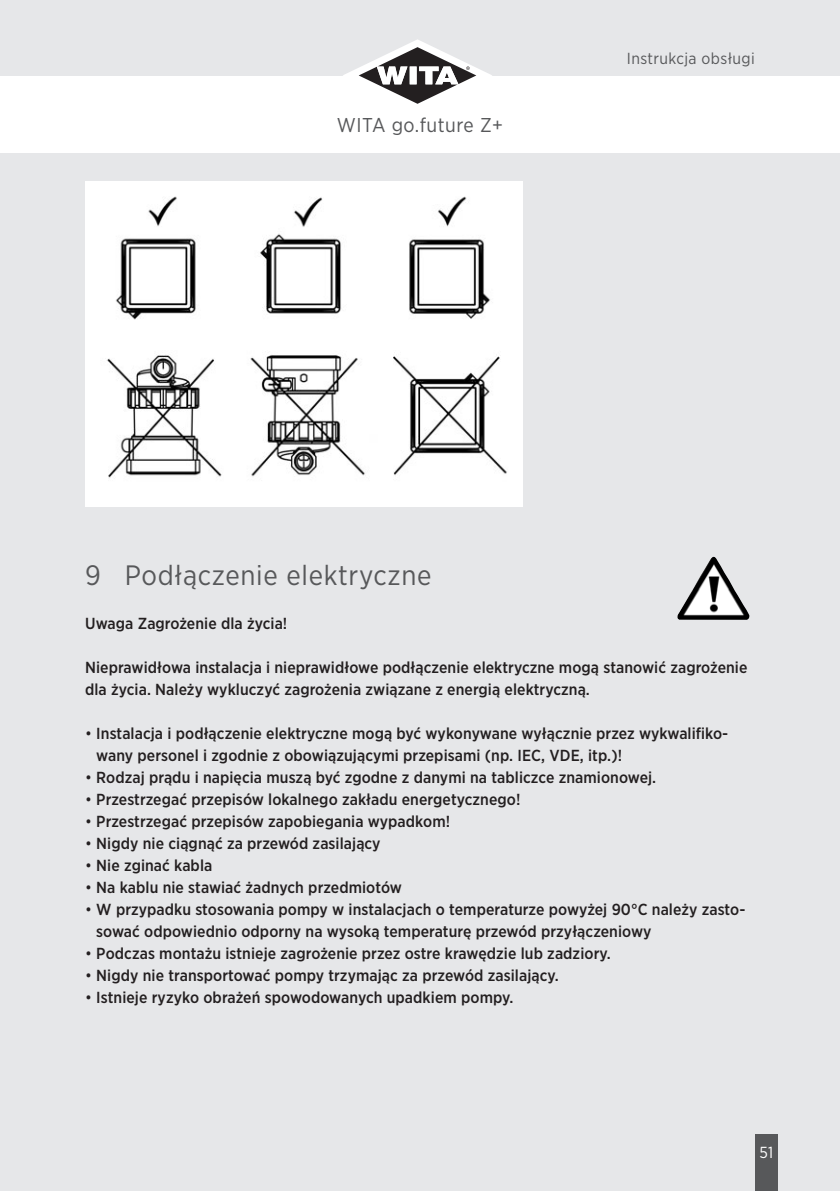
<style>
.page{position:relative;width:840px;height:1191px;background:#fff}
.page>*{position:absolute;margin:0;border:0;box-sizing:border-box;transform-origin:0 0}
.t1{font:28px "Gotham Narrow";letter-spacing:.025em;color:#57585a}
.t2{font:20px "Gotham Narrow";letter-spacing:.025em;color:#57585a}
.t3{font:500 16px/22px "Gotham Narrow";letter-spacing:.005em;color:#231f20}
.t4{font:16px "Gotham Narrow";letter-spacing:.025em;color:#57585a}
.t5{font:16px "Gotham Narrow";color:#fff}
.s1{font-weight:400}
</style>
<div class="page">
<div style="left:0;top:0;width:839px;height:75px;background:#e6e7e9"></div>
<div style="left:0;top:153px;width:839px;height:1038px;background:#e6e7e9"></div>
<div style="left:754px;top:1134px;width:23px;height:57px;background:#57585a"></div>
<svg style="left:326px;top:39px;width:169px;height:65px"></svg>
<img style="left:677px;top:556px;width:72px;height:64px">
<img style="left:85px;top:181px;width:437px;height:325px">
<p class="t2" style="left:336px;top:117px;width:168px">WITA go.future Z+</p>
<p class="t4" style="left:626px;top:53px;width:129px">Instrukcja obsługi</p>
<h1 class="t1" style="left:85px;top:565px;width:347px">9 Podłączenie elektryczne</h1>
<p class="t3" style="left:85px;top:613px;width:204px">Uwaga Zagrożenie dla życia!</p>
<p class="t3" style="left:85px;top:657px;width:663px">Nieprawidłowa instalacja i nieprawidłowe podłączenie elektryczne mogą stanowić zagrożenie dla życia. Należy wykluczyć zagrożenia związane z energią elektryczną.</p>
<p class="t3" style="left:96px;top:723px;width:633px;text-indent:-11px"><span class="s1">•</span> Instalacja i podłączenie elektryczne mogą być wykonywane wyłącznie przez wykwalifiko&shy;wany personel i zgodnie z obowiązującymi przepisami (np. IEC, VDE, itp.)!</p>
<p class="t3" style="left:85px;top:767px;width:572px"><span class="s1">•</span> Rodzaj prądu i napięcia muszą być zgodne z danymi na tabliczce znamionowej.</p>
<p class="t3" style="left:85px;top:789px;width:436px"><span class="s1">•</span> Przestrzegać przepisów lokalnego zakładu energetycznego!</p>
<p class="t3" style="left:85px;top:811px;width:366px"><span class="s1">•</span> Przestrzegać przepisów zapobiegania wypadkom!</p>
<p class="t3" style="left:85px;top:833px;width:297px"><span class="s1">•</span> Nigdy nie ciągnąć za przewód zasilający</p>
<p class="t3" style="left:85px;top:855px;width:129px"><span class="s1">•</span> Nie zginać kabla</p>
<p class="t3" style="left:85px;top:877px;width:318px"><span class="s1">•</span> Na kablu nie stawiać żadnych przedmiotów</p>
<p class="t3" style="left:96px;top:899px;width:650px;text-indent:-11px"><span class="s1">•</span> W przypadku stosowania pompy w instalacjach o temperaturze powyżej 90°C należy zasto&shy;sować odpowiednio odporny na wysoką temperaturę przewód przyłączeniowy</p>
<p class="t3" style="left:85px;top:943px;width:527px"><span class="s1">•</span> Podczas montażu istnieje zagrożenie przez ostre krawędzie lub zadziory.</p>
<p class="t3" style="left:85px;top:965px;width:475px"><span class="s1">•</span> Nigdy nie transportować pompy trzymając za przewód zasilający.</p>
<p class="t3" style="left:85px;top:987px;width:429px"><span class="s1">•</span> Istnieje ryzyko obrażeń spowodowanych upadkiem pompy.</p>
<p class="t5" style="left:759px;top:1146px;width:15px">51</p>
</div>
